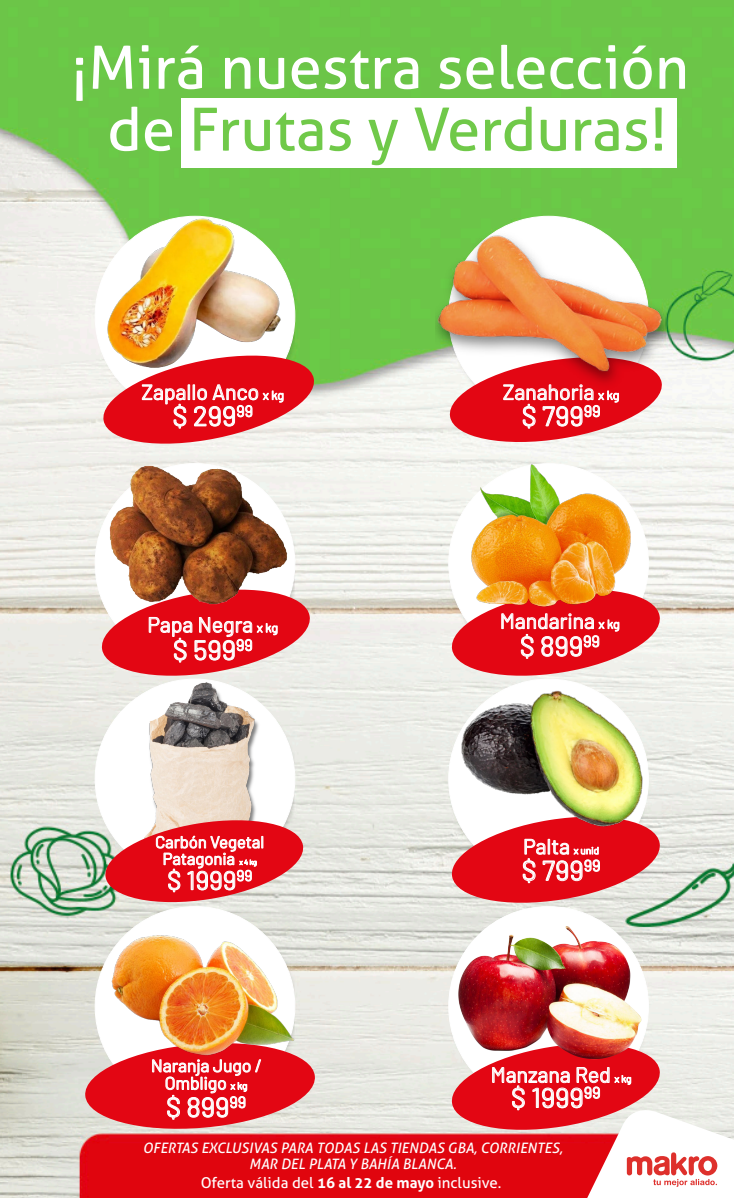
<style>
.page{position:relative;width:734px;height:1198px;background:#fff}
.page>*{position:absolute;margin:0;border:0;box-sizing:border-box;transform-origin:0 0}
.t1{font:59.38px/61.9px "Aller";color:#fff;text-align:center}
.t2{font:27.5px "Barlow";color:#fff}
.t3{font:26.12px "Barlow";color:#fff}
.t4{font:21.25px "Barlow";color:#fff}
.t5{font:17.5px/17.5px "Barlow";color:#fff;text-align:center}
.t6{font:16.62px/16.6px "Barlow";color:#fff}
.t7{font:15px "Aller";color:#fff}
.t8{font:italic 14.38px/16.2px "Aller";color:#fff;text-align:center}
.s1{color:#70c949}
.s2{font-size:12.5px}
.s3{font-size:10px}
.s4{font-weight:700}
</style>
<div class="page">
<img style="left:0;top:0;width:733px;height:1197px">
<div style="left:182px;top:98px;width:494px;height:70px;background:#fff"></div>
<div style="left:95px;top:679px;width:200px;height:199px;background:#fff;border-radius:50%"></div>
<svg style="left:446px;top:418px;width:218px;height:30px"></svg>
<svg style="left:99px;top:349px;width:219px;height:101px;background:#e4585b"></svg>
<img style="left:96px;top:203px;width:203px;height:182px">
<svg style="left:83px;top:1038px;width:234px;height:94px;background:#e4565c"></svg>
<img style="left:125px;top:681px;width:152px;height:133px">
<svg style="left:99px;top:583px;width:214px;height:98px;background:#e7686e"></svg>
<svg style="left:102px;top:814px;width:204px;height:78px;background:#e66166"></svg>
<svg style="left:448px;top:583px;width:215px;height:98px;background:#e84c54"></svg>
<img style="left:99px;top:435px;width:198px;height:197px">
<img style="left:442px;top:667px;width:207px;height:176px">
<img style="left:81px;top:892px;width:231px;height:188px">
<svg style="left:448px;top:1037px;width:285px;height:160px"></svg>
<svg style="left:448px;top:810px;width:215px;height:98px;background:#e46669"></svg>
<img style="left:435px;top:189px;width:229px;height:229px">
<img style="left:441px;top:452px;width:217px;height:163px">
<img style="left:448px;top:918px;width:203px;height:152px">
<h1 class="t1" style="left:71px;top:36px;width:619px">¡Mirá nuestra selección de <span class="s1">Frutas y Verduras!</span></h1>
<h3 class="t4" style="left:141px;top:379px;width:144px">Zapallo Anco <span class="s2">x kg</span></h3>
<h2 class="t2" style="left:172px;top:399px;width:82px">$ 299<sup>99</sup></h2>
<h3 class="t4" style="left:147px;top:611px;width:132px">Papa Negra <span class="s2">x kg</span></h3>
<h2 class="t2" style="left:173px;top:633px;width:81px">$ 599<sup>99</sup></h2>
<p class="t6" style="left:162px;top:833px;width:103px;text-indent:-7px">Carbón Vegetal<br>Patagonia</p>
<h3 class="t3" style="left:167px;top:864px;width:87px">$ 1999<sup>99</sup></h3>
<p class="t5" style="left:151px;top:1056px;width:112px">Naranja Jugo /<br>Ombligo <span class="s3">x kg</span></p>
<h2 class="t2" style="left:166px;top:1089px;width:82px">$ 899<sup>99</sup></h2>
<h3 class="t4" style="left:502px;top:379px;width:118px">Zanahoria <span class="s2">x kg</span></h3>
<h2 class="t2" style="left:521px;top:399px;width:80px">$ 799<sup>99</sup></h2>
<h3 class="t4" style="left:499px;top:607px;width:121px">Mandarina <span class="s2">x kg</span></h3>
<h2 class="t2" style="left:519px;top:629px;width:82px">$ 899<sup>99</sup></h2>
<h3 class="t4" style="left:523px;top:833px;width:77px">Palta <span class="s3">x unid</span></h3>
<h2 class="t2" style="left:521px;top:853px;width:80px">$ 799<sup>99</sup></h2>
<h3 class="t4" style="left:490px;top:1061px;width:142px">Manzana Red <span class="s3">x kg</span></h3>
<h2 class="t2" style="left:510px;top:1080px;width:91px">$ 1999<sup>99</sup></h2>
<p class="t8" style="left:143px;top:1139px;width:421px">OFERTAS EXCLUSIVAS PARA TODAS LAS TIENDAS GBA, CORRIENTES,<br>MAR DEL PLATA Y BAHÍA BLANCA.</p>
<p class="t7" style="left:200px;top:1173px;width:302px">Oferta válida del <span class="s4">16 al 22 de mayo</span> inclusive.</p>
</div>
